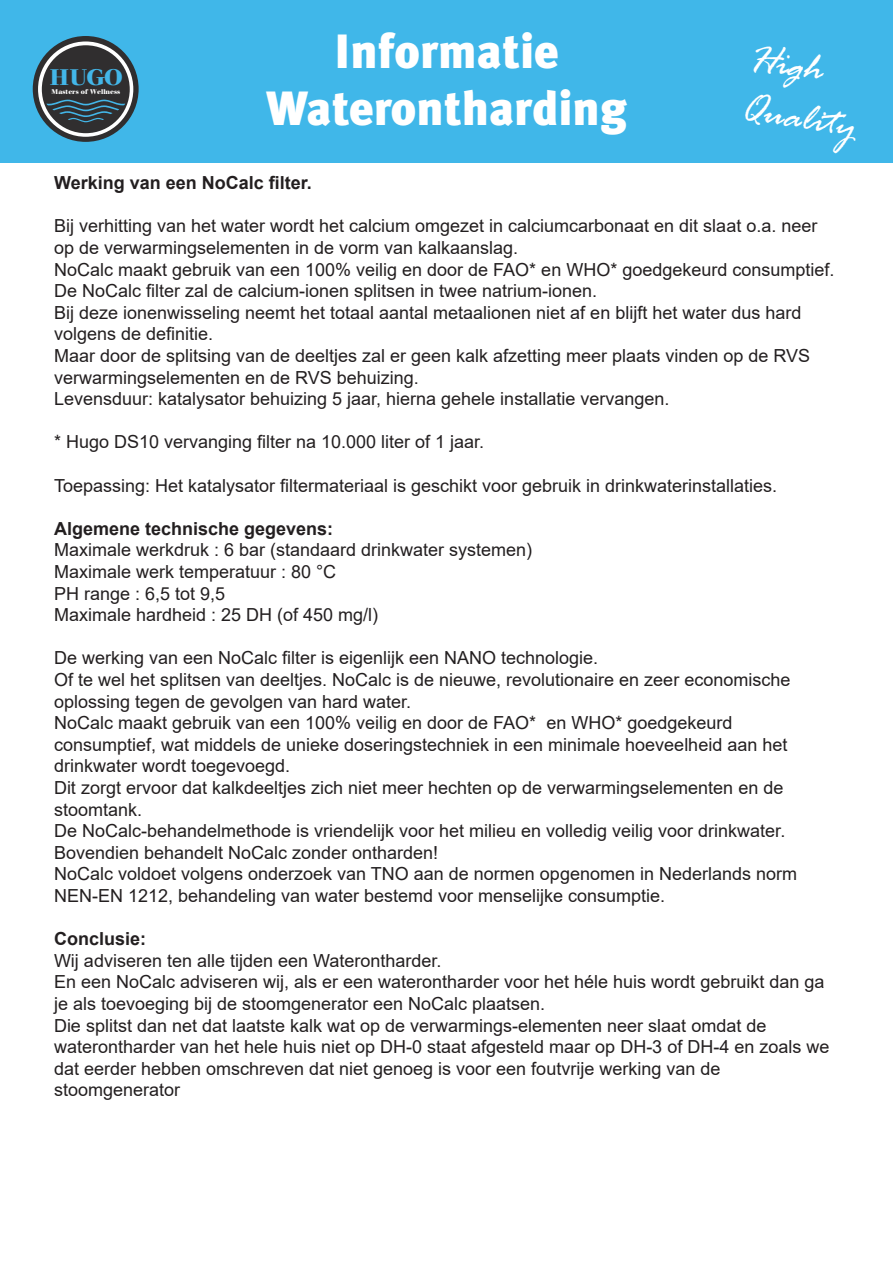
<style>
.page{position:relative;width:893px;height:1263px;background:#fff}
.page>*{position:absolute;margin:0;border:0;box-sizing:border-box;transform-origin:0 0}
.t1{font:900 48px "Meta Plus";color:#fff}
.t2{font:italic 42px "Rage";color:#fff}
.t3{font:700 23.55px "Walbaum";color:#43b6e8}
.t4{font:18px/21.6px "Arial";color:#231f20}
.t5{font:700 18px "Arial";color:#231f20}
.t6{font:700 7.05px "Walbaum";color:#fff}
</style>
<div class="page">
<div style="left:0;top:0;width:893px;height:162px;background:#40b7e9"></div>
<svg style="left:33px;top:36px;width:106px;height:106px"></svg>
<svg style="left:38px;top:41px;width:95px;height:96px"></svg>
<div style="left:42px;top:45px;width:88px;height:88px;background:#302e2f;border-radius:50%"></div>
<svg style="left:35px;top:39px;width:90px;height:83px"></svg>
<p class="t3" style="left:50px;top:65px;width:73px">HUGO</p>
<p class="t6" style="left:51px;top:88px;width:70px">Masters of Wellness</p>
<p class="t1" style="left:334px;top:23px;width:226px">Informatie</p>
<p class="t1" style="left:266px;top:81px;width:362px">Waterontharding</p>
<p class="t2" style="left:753px;top:35px;width:76px;rotate:9deg">High</p>
<p class="t2" style="left:745px;top:85px;width:118px;rotate:9deg">Quality</p>
<p class="t5" style="left:54px;top:170px;width:259px">Werking van een NoCalc filter.</p>
<p class="t4" style="left:54px;top:215px;width:765px">Bij verhitting van het water wordt het calcium omgezet in calciumcarbonaat en dit slaat o.a. neer op de verwarmingselementen in de vorm van kalkaanslag.</p>
<p class="t4" style="left:54px;top:258px;width:782px">NoCalc maakt gebruik van een 100% veilig en door de FAO* en WHO* goedgekeurd consumptief.</p>
<p class="t4" style="left:54px;top:280px;width:545px">De NoCalc filter zal de calcium-ionen splitsen in twee natrium-ionen.</p>
<p class="t4" style="left:54px;top:301px;width:749px">Bij deze ionenwisseling neemt het totaal aantal metaalionen niet af en blijft het water dus hard volgens de definitie.</p>
<p class="t4" style="left:54px;top:345px;width:758px">Maar door de splitsing van de deeltjes zal er geen kalk afzetting meer plaats vinden op de RVS</p>
<p class="t4" style="left:54px;top:366px;width:366px">verwarmingselementen en de RVS behuizing.</p>
<p class="t4" style="left:54px;top:388px;width:617px">Levensduur: katalysator behuizing 5 jaar, hierna gehele installatie vervangen.</p>
<p class="t4" style="left:54px;top:431px;width:432px">* Hugo DS10 vervanging filter na 10.000 liter of 1 jaar.</p>
<p class="t4" style="left:54px;top:474px;width:725px">Toepassing: Het katalysator filtermateriaal is geschikt voor gebruik in drinkwaterinstallaties.</p>
<p class="t5" style="left:54px;top:516px;width:281px">Algemene technische gegevens:</p>
<p class="t4" style="left:54px;top:539px;width:480px">Maximale werkdruk : 6 bar (standaard drinkwater systemen)</p>
<p class="t4" style="left:54px;top:561px;width:284px">Maximale werk temperatuur : 80 °C</p>
<p class="t4" style="left:54px;top:582px;width:173px">PH range : 6,5 tot 9,5</p>
<p class="t4" style="left:54px;top:604px;width:326px">Maximale hardheid : 25 DH (of 450 mg/l)</p>
<p class="t4" style="left:54px;top:647px;width:546px">De werking van een NoCalc filter is eigenlijk een NANO technologie.</p>
<p class="t4" style="left:54px;top:669px;width:738px">Of te wel het splitsen van deeltjes. NoCalc is de nieuwe, revolutionaire en zeer economische oplossing tegen de gevolgen van hard water.<br>NoCalc maakt gebruik van een 100% veilig en door de FAO* en WHO* goedgekeurd</p>
<p class="t4" style="left:54px;top:733px;width:735px">consumptief, wat middels de unieke doseringstechniek in een minimale hoeveelheid aan het</p>
<p class="t4" style="left:54px;top:755px;width:745px">drinkwater wordt toegevoegd.<br>Dit zorgt ervoor dat kalkdeeltjes zich niet meer hechten op de verwarmingselementen en de stoomtank.<br>De NoCalc-behandelmethode is vriendelijk voor het milieu en volledig veilig voor drinkwater.<br>Bovendien behandelt NoCalc zonder ontharden!<br>NoCalc voldoet volgens onderzoek van TNO aan de normen opgenomen in Nederlands norm NEN-EN 1212, behandeling van water bestemd voor menselijke consumptie.</p>
<p class="t5" style="left:54px;top:926px;width:94px">Conclusie:</p>
<p class="t4" style="left:54px;top:949px;width:389px">Wij adviseren ten alle tijden een Waterontharder.</p>
<p class="t4" style="left:54px;top:971px;width:772px">En een NoCalc adviseren wij, als er een waterontharder voor het héle huis wordt gebruikt dan ga je als toevoeging bij de stoomgenerator een NoCalc plaatsen.</p>
<p class="t4" style="left:54px;top:1014px;width:714px">Die splitst dan net dat laatste kalk wat op de verwarmings-elementen neer slaat omdat de</p>
<p class="t4" style="left:54px;top:1036px;width:777px">waterontharder van het hele huis niet op DH-0 staat afgesteld maar op DH-3 of DH-4 en zoals we dat eerder hebben omschreven dat niet genoeg is voor een foutvrije werking van de</p>
<p class="t4" style="left:54px;top:1079px;width:128px">stoomgenerator</p>
</div>
